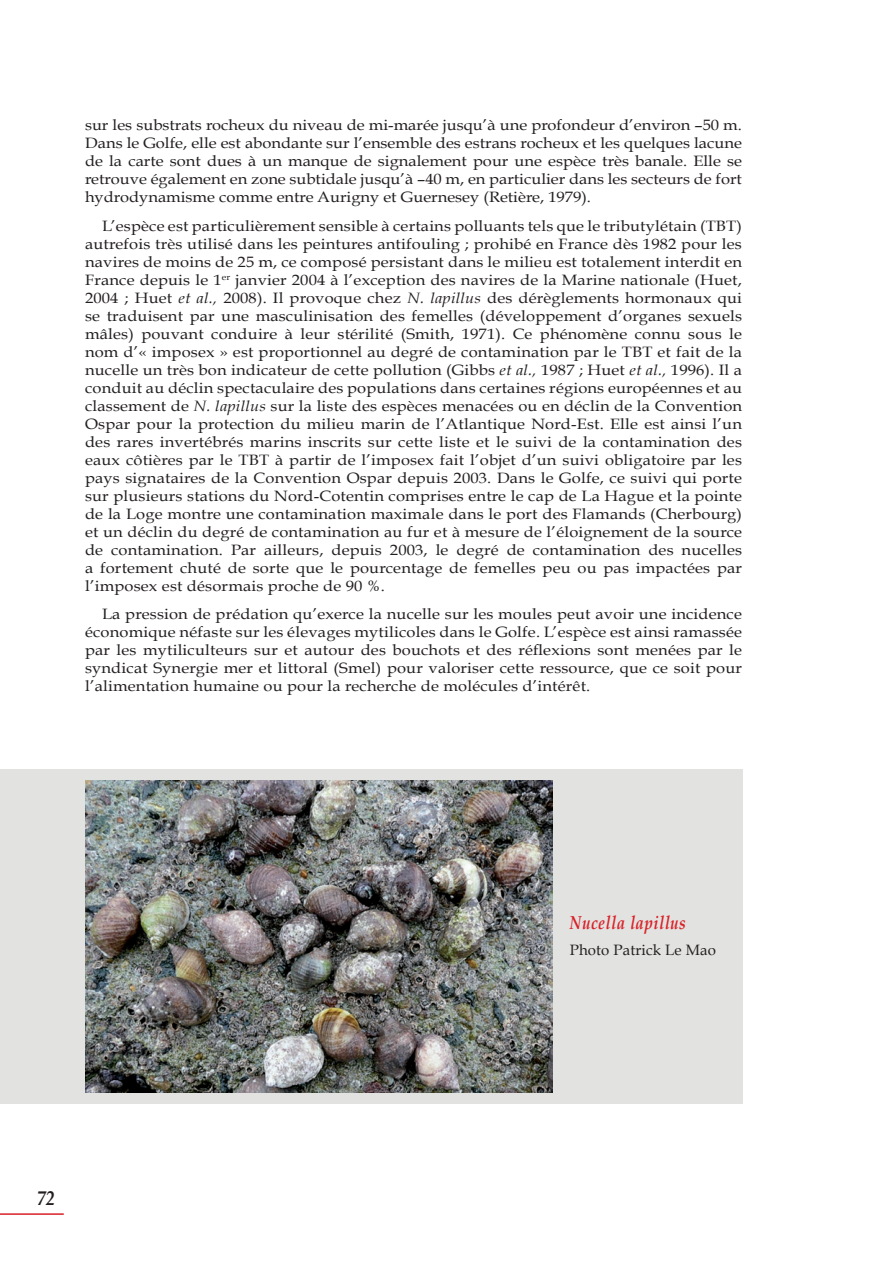
<style>
.page{position:relative;width:893px;height:1263px;background:#fff}
.page>*{position:absolute;margin:0;border:0;box-sizing:border-box;transform-origin:0 0}
.t1{font:italic 700 19.8px "Book Antiqua";color:#231f20;scale:.91 1}
.t2{font:italic 700 18.75px "Book Antiqua";letter-spacing:.04em;color:#d92128;scale:.8 1}
.t3{font:15px/18px "Book Antiqua";letter-spacing:.01em;color:#231f20;text-align:justify;scale:1.1 1}
.t4{font:15px "Book Antiqua";letter-spacing:.01em;color:#231f20}
.s1{font-style:italic}
</style>
<div class="page">
<hr style="left:0;top:1213px;width:64px;height:2px;background:#d92128">
<div style="left:0;top:769px;width:742px;height:334px;background:#e2e2e0"></div>
<img style="left:85px;top:780px;width:468px;height:312px">
<p class="t3" style="left:85px;top:116px;width:599px">sur les substrats rocheux du niveau de mi-marée jusqu’à une profondeur d’environ –50 m.<br>Dans le Golfe, elle est abondante sur l’ensemble des estrans rocheux et les quelques lacune de la carte sont dues à un manque de signalement pour une espèce très banale. Elle se retrouve également en zone subtidale jusqu’à –40 m, en particulier dans les secteurs de fort hydrodynamisme comme entre Aurigny et Guernesey (Retière, 1979).</p>
<p class="t3" style="left:85px;top:217px;width:599px;text-indent:17px">L’espèce est particulièrement sensible à certains polluants tels que le tributylétain (TBT) autrefois très utilisé dans les peintures antifouling ; prohibé en France dès 1982 pour les navires de moins de 25 m, ce composé persistant dans le milieu est totalement interdit en France depuis le 1<sup>er</sup> janvier 2004 à l’exception des navires de la Marine nationale (Huet, 2004 ; Huet <span class="s1">et al.,</span> 2008). Il provoque chez <span class="s1">N. lapillus</span> des dérèglements hormonaux qui se traduisent par une masculinisation des femelles (développement d’organes sexuels mâles) pouvant conduire à leur stérilité (Smith, 1971). Ce phénomène connu sous le nom d’« imposex » est proportionnel au degré de contamination par le TBT et fait de la nucelle un très bon indicateur de cette pollution (Gibbs <span class="s1">et al.,</span> 1987 ; Huet <span class="s1">et al.,</span> 1996). Il a conduit au déclin spectaculaire des populations dans certaines régions européennes et au classement de <span class="s1">N. lapillus</span> sur la liste des espèces menacées ou en déclin de la Convention Ospar pour la protection du milieu marin de l’Atlantique Nord-Est. Elle est ainsi l’un des rares invertébrés marins inscrits sur cette liste et le suivi de la contamination des eaux côtières par le TBT à partir de l’imposex fait l’objet d’un suivi obligatoire par les pays signataires de la Convention Ospar depuis 2003. Dans le Golfe, ce suivi qui porte sur plusieurs stations du Nord-Cotentin comprises entre le cap de La Hague et la pointe de la Loge montre une contamination maximale dans le port des Flamands (Cherbourg) et un déclin du degré de contamination au fur et à mesure de l’éloignement de la source de contamination. Par ailleurs, depuis 2003, le degré de contamination des nucelles a fortement chuté de sorte que le pourcentage de femelles peu ou pas impactées par l’imposex est désormais proche de 90 %.</p>
<p class="t3" style="left:85px;top:605px;width:599px;text-indent:17px">La pression de prédation qu’exerce la nucelle sur les moules peut avoir une incidence économique néfaste sur les élevages mytilicoles dans le Golfe. L’espèce est ainsi ramassée par les mytiliculteurs sur et autour des bouchots et des réflexions sont menées par le syndicat Synergie mer et littoral (Smel) pour valoriser cette ressource, que ce soit pour l’alimentation humaine ou pour la recherche de molécules d’intérêt.</p>
<p class="t2" style="left:570px;top:911px;width:147px">Nucella lapillus</p>
<p class="t4" style="left:570px;top:941px;width:148px">Photo Patrick Le Mao</p>
<h1 class="t1" style="left:37px;top:1186px;width:22px">72</h1>
</div>
